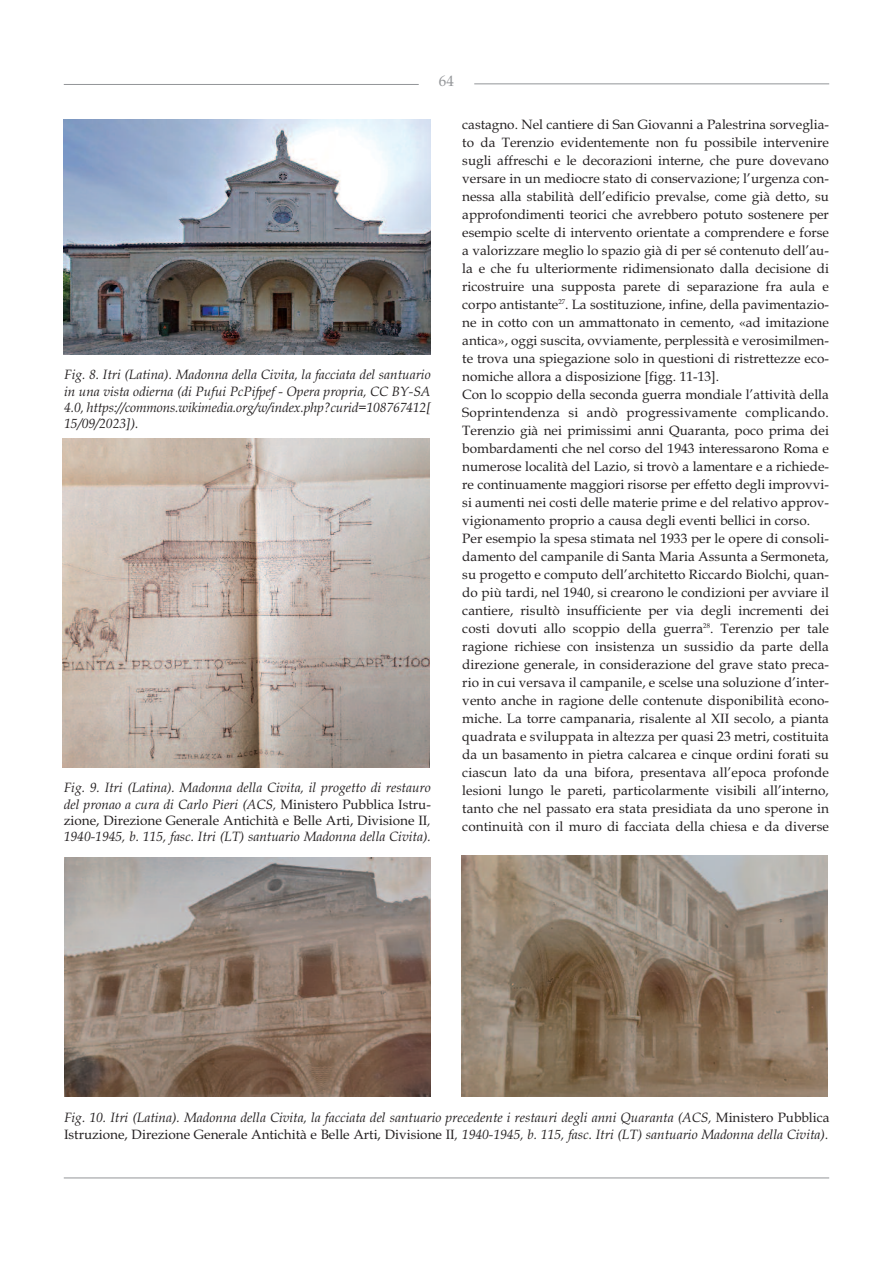
<style>
.page{position:relative;width:893px;height:1263px;background:#fff}
.page>*{position:absolute;margin:0;border:0;box-sizing:border-box;transform-origin:0 0}
.t1{font:15px "Book Antiqua";color:#939598}
.t2{font:13.5px/18px "Book Antiqua";color:#231f20}
.t3{font:italic 13.5px/16.4px "Book Antiqua";color:#231f20;text-align:justify}
.s1{font-style:normal}
</style>
<div class="page">
<hr style="left:64px;top:84px;width:355px;height:1px;background:#939598">
<hr style="left:64px;top:1177px;width:765px;height:1px;background:#939598">
<hr style="left:474px;top:83px;width:355px;height:1px;background:#939598">
<img style="left:64px;top:857px;width:366px;height:239px">
<img style="left:462px;top:856px;width:366px;height:240px">
<img style="left:64px;top:119px;width:367px;height:236px">
<img style="left:63px;top:438px;width:367px;height:330px">
<p class="t1" style="left:439px;top:72px;width:16px">64</p>
<p class="t3" style="left:64px;top:366px;width:368px">Fig. 8. Itri (Latina). Madonna della Civita, la facciata del santuario in una vista odierna (di Pufui PcPifpef - Opera propria, CC BY-SA 4.0, https://commons.wikimedia.org/w/index.php?curid=108767412[ 15/09/2023]).</p>
<p class="t3" style="left:64px;top:779px;width:369px">Fig. 9. Itri (Latina). Madonna della Civita, il progetto di restauro del pronao a cura di Carlo Pieri (ACS, <span class="s1">Ministero Pubblica Istru&shy;zione, Direzione Generale Antichità e Belle Arti, Divisione II</span>, 1940-1945, b. 115, fasc. Itri (LT) santuario Madonna della Civita).</p>
<p class="t2" style="left:462px;top:115px;width:368px">castagno. Nel cantiere di San Giovanni a Palestrina sorveglia&shy;to da Terenzio evidentemente non fu possibile intervenire sugli affreschi e le decorazioni interne, che pure dovevano versare in un mediocre stato di conservazione; l’urgenza con&shy;nessa alla stabilità dell’edificio prevalse, come già detto, su approfondimenti teorici che avrebbero potuto sostenere per esempio scelte di intervento orientate a comprendere e forse a valorizzare meglio lo spazio già di per sé contenuto dell’au&shy;la e che fu ulteriormente ridimensionato dalla decisione di ricostruire una supposta parete di separazione fra aula e corpo antistante<sup>27</sup>. La sostituzione, infine, della pavimentazio&shy;ne in cotto con un ammattonato in cemento, «ad imitazione antica», oggi suscita, ovviamente, perplessità e verosimilmen&shy;te trova una spiegazione solo in questioni di ristrettezze eco&shy;nomiche allora a disposizione [figg. 11-13].<br>Con lo scoppio della seconda guerra mondiale l’attività della Soprintendenza si andò progressivamente complicando.<br>Terenzio già nei primissimi anni Quaranta, poco prima dei bombardamenti che nel corso del 1943 interessarono Roma e numerose località del Lazio, si trovò a lamentare e a richiede&shy;re continuamente maggiori risorse per effetto degli improvvi&shy;si aumenti nei costi delle materie prime e del relativo approv&shy;vigionamento proprio a causa degli eventi bellici in corso.<br>Per esempio la spesa stimata nel 1933 per le opere di consoli&shy;damento del campanile di Santa Maria Assunta a Sermoneta, su progetto e computo dell’architetto Riccardo Biolchi, quan&shy;do più tardi, nel 1940, si crearono le condizioni per avviare il cantiere, risultò insufficiente per via degli incrementi dei costi dovuti allo scoppio della guerra<sup>28</sup>. Terenzio per tale ragione richiese con insistenza un sussidio da parte della direzione generale, in considerazione del grave stato preca&shy;rio in cui versava il campanile, e scelse una soluzione d’inter&shy;vento anche in ragione delle contenute disponibilità econo&shy;miche. La torre campanaria, risalente al XII secolo, a pianta quadrata e sviluppata in altezza per quasi 23 metri, costituita da un basamento in pietra calcarea e cinque ordini forati su ciascun lato da una bifora, presentava all’epoca profonde lesioni lungo le pareti, particolarmente visibili all’interno, tanto che nel passato era stata presidiata da uno sperone in continuità con il muro di facciata della chiesa e da diverse</p>
<p class="t3" style="left:64px;top:1110px;width:767px">Fig. 10. Itri (Latina). Madonna della Civita, la facciata del santuario precedente i restauri degli anni Quaranta (ACS, <span class="s1">Ministero Pubblica<br>Istruzione, Direzione Generale Antichità e Belle Arti, Divisione II</span>, 1940-1945, b. 115, fasc. Itri (LT) santuario Madonna della Civita).</p>
</div>
